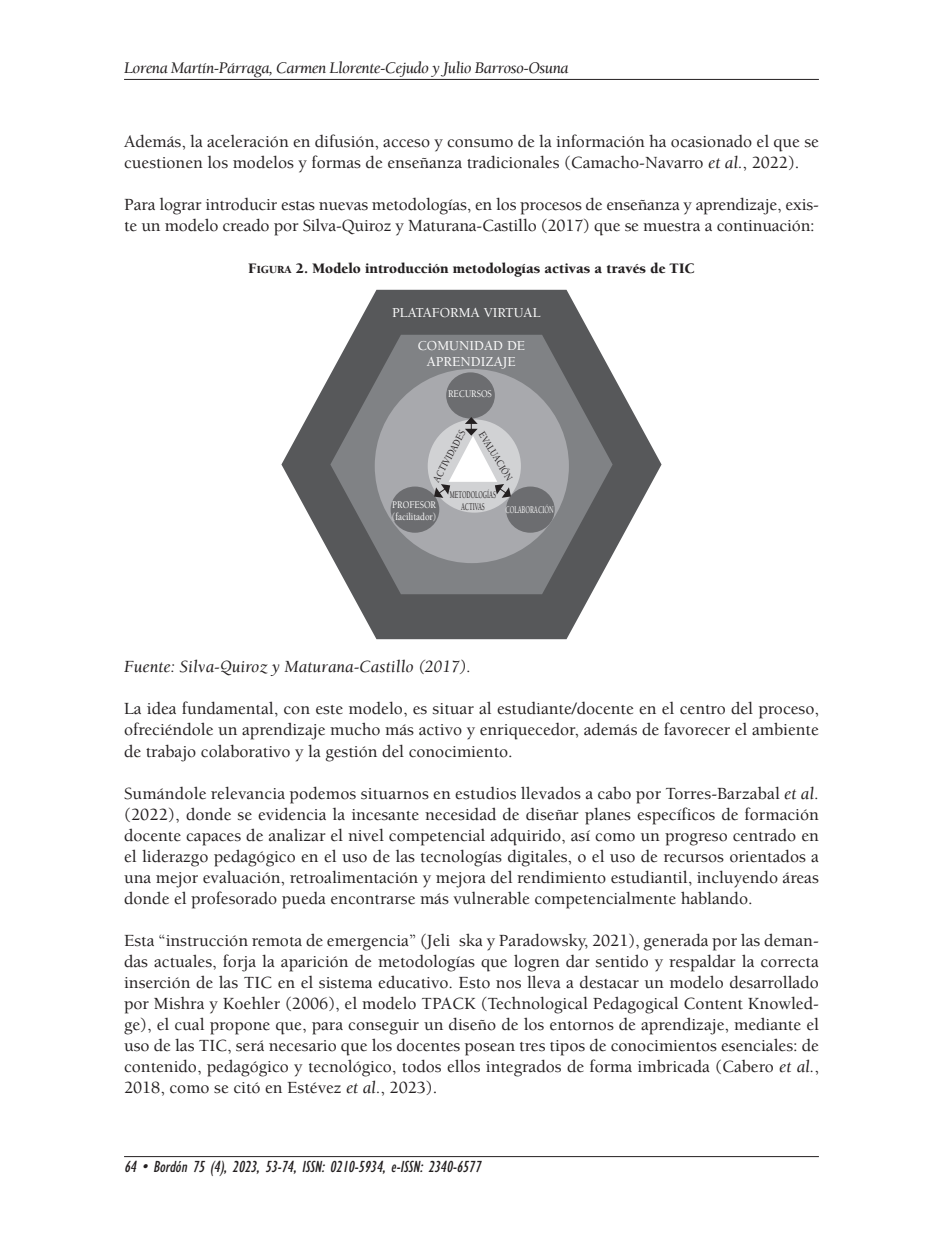
<style>
.page{position:relative;width:943px;height:1241px;background:#fff}
.page>*{position:absolute;margin:0;border:0;box-sizing:border-box;transform-origin:0 0}
.t1{font:500 17.5px/21px "Berkeley Std";color:#231f20;text-align:justify}
.t2{font:italic 17.5px "Berkeley Std";color:#231f20}
.t3{font:italic 16.62px "Berkeley Std";letter-spacing:-.03em;color:#231f20}
.t4{font:italic condensed 16.62px "Gill Sans Std";color:#231f20}
.t5{font:900 14.88px "Berkeley Std";color:#231f20}
.t6{font:500 14px/15.8px "Berkeley Std";color:#fff;text-align:center}
.t7{font:500 10.5px/12.2px "Berkeley Std";color:#fff;scale:.85 1}
.t8{font:500 10.5px "Berkeley Std";color:#231f20;scale:.85 1}
.t9{font:500 10.5px/12.2px "Berkeley Std";color:#231f20;text-align:center;scale:.57 1}
.t10{font:500 10.5px "Berkeley Std";color:#fff;scale:.6 1}
.s1{font-weight:400;font-style:italic}
.s2{font-style:inherit}
.s3{font-size:11.2px}
</style>
<div class="page">
<hr style="left:124px;top:79px;width:695px;height:1px;background:#231f20">
<hr style="left:124px;top:1155px;width:695px;height:1px;background:#231f20">
<svg style="left:281px;top:290px;width:380px;height:349px"></svg>
<svg style="left:330px;top:335px;width:282px;height:259px;background:#757779"></svg>
<div style="left:375px;top:369px;width:194px;height:194px;background:#a8a9ad;border-radius:50%"></div>
<div style="left:428px;top:419px;width:93px;height:93px;background:#d1d2d4;border-radius:50%"></div>
<div style="left:390px;top:486px;width:49px;height:46px;background:#6c6d70;border-radius:50%"></div>
<div style="left:446px;top:372px;width:49px;height:46px;background:#6c6d70;border-radius:50%"></div>
<div style="left:506px;top:486px;width:48px;height:46px;background:#6c6d70;border-radius:50%"></div>
<svg style="left:434px;top:417px;width:77px;height:81px"></svg>
<p class="t3" style="left:124px;top:59px;width:446px">Lorena Martín-Párraga, Carmen Llorente-Cejudo y Julio Barroso-Osuna</p>
<p class="t1" style="left:124px;top:131px;width:696px">Además, la aceleración en difusión, acceso y consumo de la información ha ocasionado el que se cuestionen los modelos y formas de enseñanza tradicionales (Camacho-Navarro <span class="s1">et al.</span>, 2022).</p>
<p class="t1" style="left:124px;top:194px;width:696px">Para lograr introducir estas nuevas metodologías, en los procesos de enseñanza y aprendizaje, exis&shy;te un modelo creado por Silva-Quiroz y Maturana-Castillo (2017) que se muestra a continuación:</p>
<p class="t5" style="left:248px;top:260px;width:448px"><span class="s2">F</span><span class="s3">IGURA</span> 2. Modelo introducción metodologías activas a través de TIC</p>
<p class="t6" style="left:392px;top:304px;width:150px">PLATAFORMA VIRTUAL</p>
<p class="t6" style="left:417px;top:338px;width:109px">COMUNIDAD DE<br>APRENDIZAJE</p>
<p class="t7" style="left:448px;top:388px;width:53px">RECURSOS</p>
<p class="t8" style="left:431px;top:478px;width:69px;rotate:-62deg">ACTIVIDADES</p>
<p class="t9" style="left:450px;top:488px;width:83px">METODOLOGÍAS<br>ACTIVAS</p>
<p class="t8" style="left:486px;top:429px;width:67px;rotate:59deg">EVALUACIÓN</p>
<p class="t7" style="left:392px;top:498px;width:54px">PROFESOR (facilitador)</p>
<p class="t10" style="left:505px;top:503px;width:82px">COLABORACIÓN</p>
<p class="t2" style="left:124px;top:657px;width:348px">Fuente: Silva-Quiroz y Maturana-Castillo (2017).</p>
<p class="t1" style="left:124px;top:698px;width:696px">La idea fundamental, con este modelo, es situar al estudiante/docente en el centro del proceso, ofreciéndole un aprendizaje mucho más activo y enriquecedor, además de favorecer el ambiente de trabajo colaborativo y la gestión del conocimiento.</p>
<p class="t1" style="left:124px;top:782px;width:696px">Sumándole relevancia podemos situarnos en estudios llevados a cabo por Torres-Barzabal <span class="s1">et al. </span>(2022), donde se evidencia la incesante necesidad de diseñar planes específicos de formación docente capaces de analizar el nivel competencial adquirido, así como un progreso centrado en el liderazgo pedagógico en el uso de las tecnologías digitales, o el uso de recursos orientados a una mejor evaluación, retroalimentación y mejora del rendimiento estudiantil, incluyendo áreas donde el profesorado pueda encontrarse más vulnerable competencialmente hablando.</p>
<p class="t1" style="left:124px;top:929px;width:696px">Esta “instrucción remota de emergencia” (Jelińska y Paradowsky, 2021), generada por las deman&shy;das actuales, forja la aparición de metodologías que logren dar sentido y respaldar la correcta inserción de las TIC en el sistema educativo. Esto nos lleva a destacar un modelo desarrollado por Mishra y Koehler (2006), el modelo TPACK (Technological Pedagogical Content Knowled&shy;ge), el cual propone que, para conseguir un diseño de los entornos de aprendizaje, mediante el uso de las TIC, será necesario que los docentes posean tres tipos de conocimientos esenciales: de contenido, pedagógico y tecnológico, todos ellos integrados de forma imbricada (Cabero <span class="s1">et al.</span>, 2018, como se citó en Estévez <span class="s1">et al.</span>, 2023).</p>
<p class="t4" style="left:124px;top:1156px;width:361px">64 • Bordón 75 (4), 2023, 53-74, ISSN: 0210-5934, e-ISSN: 2340-6577</p>
</div>
